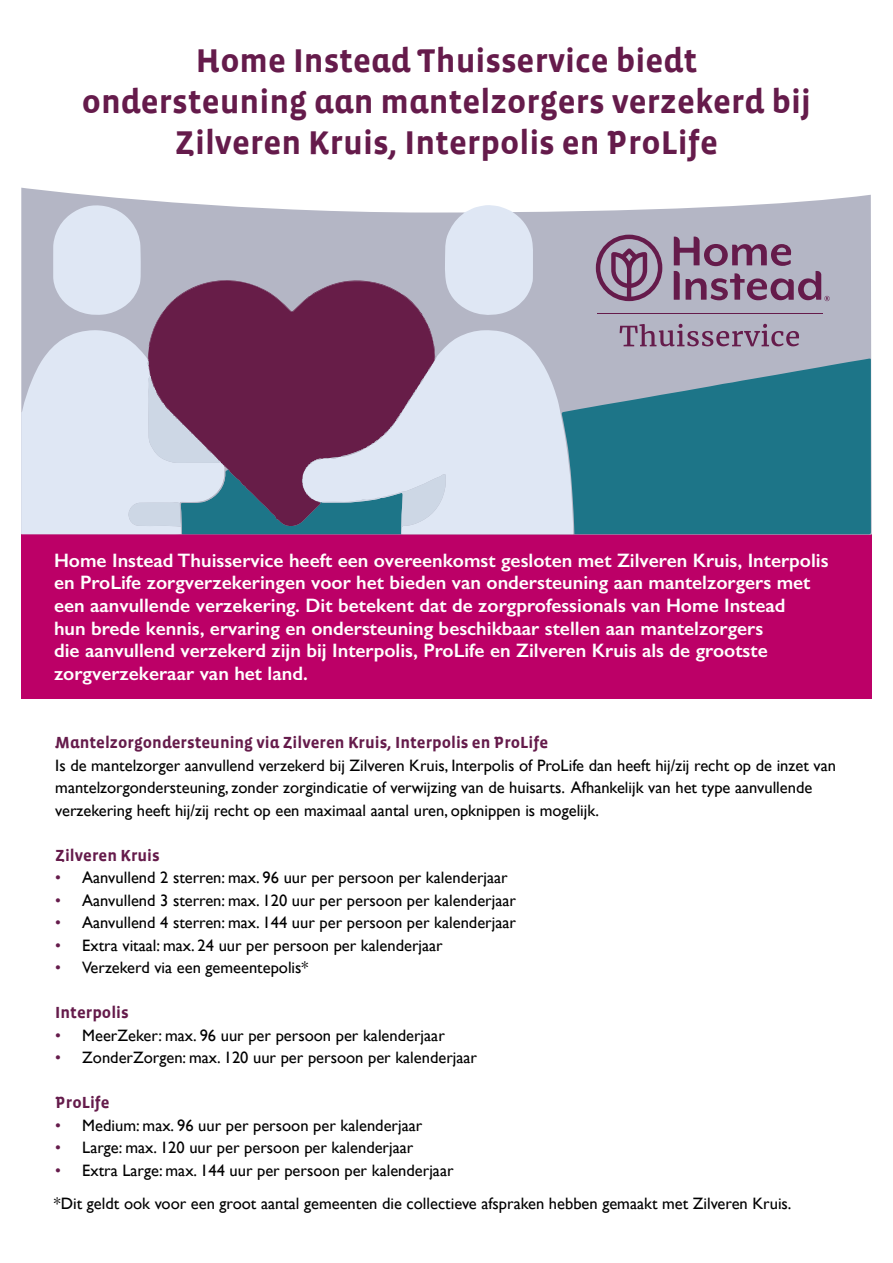
<style>
.page{position:relative;width:893px;height:1263px;background:#fff}
.page>*{position:absolute;margin:0;border:0;box-sizing:border-box;transform-origin:0 0}
.t1{font:700 33.75px/40.8px "Vista Sans Alt";color:#651b4b;text-align:center}
.t2{font:600 19.5px/22.5px "Gill Sans";color:#fff}
.t3{font:16.5px/22.5px "Gill Sans";color:#000}
.t4{font:700 16.5px "Vista Sans Alt";color:#651b4b}
.s1{color:#651b4b}
</style>
<div class="page">
<div style="left:21px;top:534px;width:851px;height:164px;background:#bc0067"></div>
<svg style="left:21px;top:188px;width:851px;height:347px;fill:#b4b6c5"></svg>
<svg style="left:573px;top:358px;width:298px;height:176px;background:#337e91"></svg>
<svg style="left:533px;top:330px;width:40px;height:204px;background:#c9d3e1"></svg>
<svg style="left:21px;top:204px;width:512px;height:330px;background:#aca0b6"></svg>
<svg style="left:620px;top:324px;width:179px;height:22px;background:#9d8aa2"></svg>
<hr style="left:597px;top:313px;width:225px;height:1px;background:#651b4b">
<svg style="left:596px;top:235px;width:66px;height:66px;background:#977e99"></svg>
<svg style="left:674px;top:237px;width:156px;height:64px;background:#9b869f"></svg>
<h1 class="t1" style="left:82px;top:41px;width:731px">Home Instead Thuisservice biedt ondersteuning aan mantelzorgers verzekerd bij<br>Zilveren Kruis, Interpolis en ProLife</h1>
<p class="t2" style="left:54px;top:549px;width:776px">Home Instead Thuisservice heeft een overeenkomst gesloten met Zilveren Kruis, Interpolis en ProLife zorgverzekeringen voor het bieden van ondersteuning aan mantelzorgers met een aanvullende verzekering. Dit betekent dat de zorgprofessionals van Home Instead<br>hun brede kennis, ervaring en ondersteuning beschikbaar stellen aan mantelzorgers<br>die aanvullend verzekerd zijn bij Interpolis, ProLife en Zilveren Kruis als de grootste zorgverzekeraar van het land.</p>
<p class="t4" style="left:55px;top:734px;width:495px">Mantelzorgondersteuning via Zilveren Kruis, Interpolis en ProLife</p>
<p class="t3" style="left:55px;top:754px;width:782px">Is de mantelzorger aanvullend verzekerd bij Zilveren Kruis, Interpolis of ProLife dan heeft hij/zij recht op de inzet van mantelzorgondersteuning, zonder zorgindicatie of verwijzing van de huisarts. Afhankelijk van het type aanvullende verzekering heeft hij/zij recht op een maximaal aantal uren, opknippen is mogelijk.</p>
<p class="t4" style="left:55px;top:847px;width:106px">Zilveren Kruis</p>
<p class="t3" style="left:55px;top:866px;width:454px"><span class="s1">•</span> Aanvullend 2 sterren: max. 96 uur per persoon per kalenderjaar</p>
<p class="t3" style="left:55px;top:889px;width:462px"><span class="s1">•</span> Aanvullend 3 sterren: max. 120 uur per persoon per kalenderjaar</p>
<p class="t3" style="left:55px;top:911px;width:462px"><span class="s1">•</span> Aanvullend 4 sterren: max. 144 uur per persoon per kalenderjaar</p>
<p class="t3" style="left:55px;top:934px;width:389px"><span class="s1">•</span> Extra vitaal: max. 24 uur per persoon per kalenderjaar</p>
<p class="t3" style="left:55px;top:956px;width:255px"><span class="s1">•</span> Verzekerd via een gemeentepolis*</p>
<p class="t4" style="left:55px;top:1004px;width:75px">Interpolis</p>
<p class="t3" style="left:55px;top:1024px;width:391px"><span class="s1">•</span> MeerZeker: max. 96 uur per persoon per kalenderjaar</p>
<p class="t3" style="left:55px;top:1046px;width:423px"><span class="s1">•</span> ZonderZorgen: max. 120 uur per persoon per kalenderjaar</p>
<p class="t4" style="left:55px;top:1094px;width:56px">ProLife</p>
<p class="t3" style="left:55px;top:1114px;width:369px"><span class="s1">•</span> Medium: max. 96 uur per persoon per kalenderjaar</p>
<p class="t3" style="left:55px;top:1136px;width:360px"><span class="s1">•</span> Large: max. 120 uur per persoon per kalenderjaar</p>
<p class="t3" style="left:54px;top:1153px;width:739px;line-height:33.3px"><span class="s1">•</span> Extra Large: max. 144 uur per persoon per kalenderjaar<br>*Dit geldt ook voor een groot aantal gemeenten die collectieve afspraken hebben gemaakt met Zilveren Kruis.</p>
</div>
